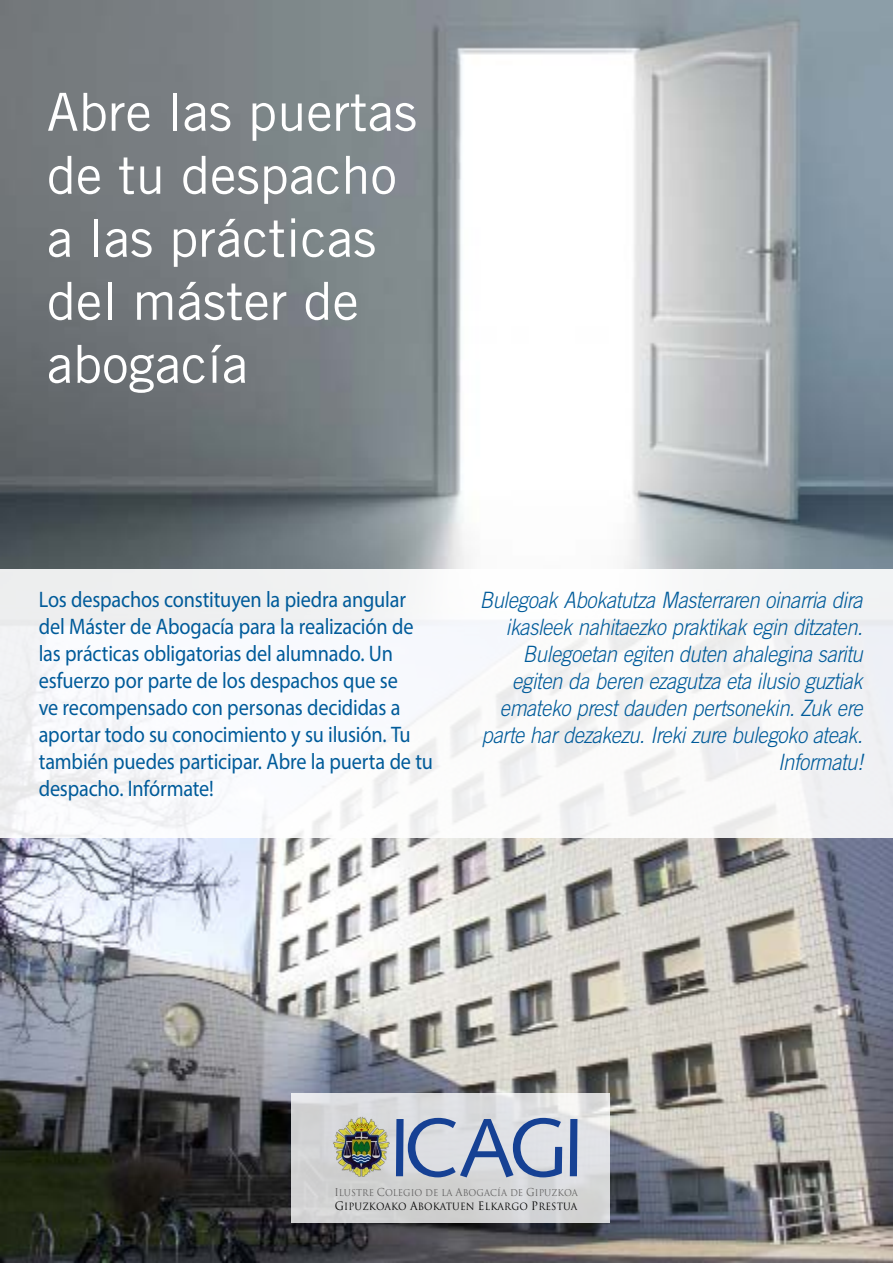
<style>
.page{position:relative;width:893px;height:1263px;background:#fff}
.page>*{position:absolute;margin:0;border:0;box-sizing:border-box;transform-origin:0 0}
.t1{font:52.5px/63px "Trade Gothic";color:#fff}
.t2{font:22.5px/27px "Myriad Pro";letter-spacing:-.01em;color:#005b9a;scale:.9 1}
.t3{font:italic 300 22.5px/27px "Trade Gothic";letter-spacing:-.02em;color:#005b9a;text-align:right;scale:.9 1}
.t4{font:9.75px "Trajan Pro";letter-spacing:.015em;color:#000;scale:.95 1}
.t5{font:9.15px "Trajan Pro";letter-spacing:.005em;color:#646363;scale:.95 1}
.s1{font-size:10.65px}
.s2{font-size:11.4px}
</style>
<div class="page">
<img style="left:0;top:0;width:893px;height:1263px">
<div style="left:0;top:569px;width:893px;height:269px;background:#f8f9fa"></div>
<svg style="left:292px;top:1093px;width:318px;height:129px;background:#d6d7d8"></svg>
<img style="left:323px;top:1113px;width:66px;height:63px">
<svg style="left:396px;top:1118px;width:166px;height:59px;background:#9eacc9"></svg>
<svg style="left:570px;top:1119px;width:7px;height:57px"></svg>
<h1 class="t1" style="left:47px;top:80px;width:372px">Abre las puertas de tu despacho a las prácticas del máster de abogacía</h1>
<p class="t2" style="left:39px;top:586px;width:440px">Los despachos constituyen la piedra angular del Máster de Abogacía para la realización de las prácticas obligatorias del alumnado. Un esfuerzo por parte de los despachos que se<br>ve recompensado con personas decididas a aportar todo su conocimiento y su ilusión. Tu también puedes participar. Abre la puerta de tu despacho. Infórmate!</p>
<p class="t3" style="left:480px;top:586px;width:427px">Bulegoak Abokatutza Masterraren oinarria dira ikasleek nahitaezko praktikak egin ditzaten.<br>Bulegoetan egiten duten ahalegina saritu egiten da beren ezagutza eta ilusio guztiak emateko prest dauden pertsonekin. Zuk ere parte har dezakezu. Ireki zure bulegoko ateak.<br>Informatu!</p>
<p class="t5" style="left:334px;top:1186px;width:258px"><span class="s1">I</span>LUSTRE <span class="s1">C</span>OLEGIO DE LA <span class="s1">A</span>BOGACÍA DE <span class="s1">G</span>IPUZKOA</p>
<p class="t4" style="left:335px;top:1200px;width:257px"><span class="s2">G</span>IPUZKOAKO <span class="s2">A</span>BOKATUEN <span class="s2">E</span>LKARGO <span class="s2">P</span>RESTUA</p>
</div>
